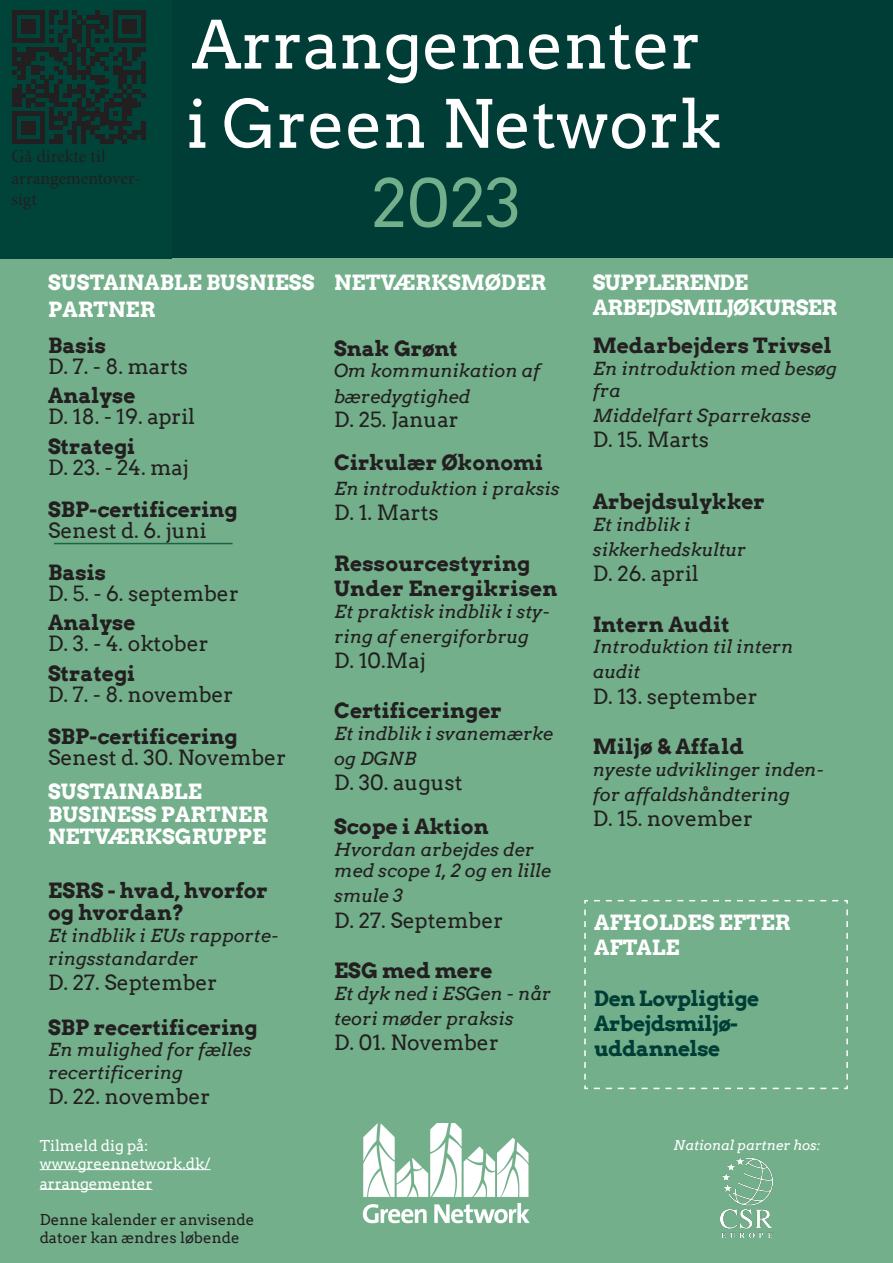
<style>
.page{position:relative;width:893px;height:1263px;background:#fff}
.page>*{position:absolute;margin:0;border:0;box-sizing:border-box;transform-origin:0 0}
.t1{font:66px "Arvo";color:#fff}
.t2{font:66px "Arvo";color:#72af8a}
.t3{font:700 21px/22.5px "Arvo";color:#231f20}
.t4{font:21px "Arvo";color:#231f20}
.t5{font:700 21px/22.5px "Arvo";color:#fff}
.t6{font:700 21px "Arvo";letter-spacing:-.02em;color:#003d36}
.t7{font:700 21px "Arvo";letter-spacing:-.03em;color:#fff}
.t8{font:italic 18px/25.2px "Arvo";color:#231f20}
.t9{font:18px/21.6px "Minion Pro";color:#231f20}
.t10{font:15px/19.8px "Arvo";color:#fff}
.t11{font:15px/18px "Arvo";color:#231f20}
.t12{font:italic 13.5px "Arvo";color:#fff}
</style>
<div class="page">
<div style="left:0;top:0;width:893px;height:259px;background:#003d36"></div>
<div style="left:0;top:259px;width:893px;height:1004px;background:#72af8a"></div>
<img style="left:362px;top:1123px;width:168px;height:101px">
<hr style="left:40px;top:1169px;width:171px;height:1px;background:#fff">
<hr style="left:40px;top:1189px;width:112px;height:1px;background:#fff">
<div style="left:0;top:0;width:171px;height:259px;background:#004439"></div>
<svg style="left:12px;top:11px;width:134px;height:133px"></svg>
<div style="left:141px;top:121px;width:5px;height:18px;background:#231f20"></div>
<img style="left:721px;top:1157px;width:52px;height:80px">
<svg style="left:584px;top:900px;width:264px;height:190px"></svg>
<hr style="left:54px;top:543px;width:179px;height:1px;background:#1d6246">
<p class="t9" style="left:11px;top:145px;width:131px">Gå direkte til arrangementover&shy;sigt</p>
<p class="t1" style="left:192px;top:5px;width:511px">Arrangementer</p>
<p class="t1" style="left:186px;top:84px;width:536px">i Green Network</p>
<p class="t2" style="left:372px;top:164px;width:151px">2023</p>
<p class="t5" style="left:48px;top:269px;width:268px;line-height:27px">SUSTAINABLE BUSNIESS<br>PARTNER</p>
<p class="t3" style="left:48px;top:334px;width:60px">Basis</p>
<p class="t4" style="left:48px;top:354px;width:141px">D. 7. - 8. marts</p>
<p class="t3" style="left:48px;top:384px;width:89px">Analyse</p>
<p class="t4" style="left:48px;top:404px;width:148px">D. 18. - 19. april</p>
<p class="t3" style="left:48px;top:435px;width:89px">Strategi</p>
<p class="t4" style="left:48px;top:455px;width:142px">D. 23. - 24. maj</p>
<p class="t3" style="left:48px;top:498px;width:191px">SBP-certificering</p>
<p class="t4" style="left:48px;top:518px;width:160px">Senest d. 6. juni</p>
<p class="t3" style="left:48px;top:561px;width:60px">Basis</p>
<p class="t4" style="left:48px;top:581px;width:192px">D. 5. - 6. september</p>
<p class="t3" style="left:48px;top:611px;width:89px">Analyse</p>
<p class="t4" style="left:48px;top:631px;width:162px">D. 3. - 4. oktober</p>
<p class="t3" style="left:48px;top:662px;width:89px">Strategi</p>
<p class="t4" style="left:48px;top:682px;width:187px">D. 7. - 8. november</p>
<p class="t3" style="left:48px;top:725px;width:191px">SBP-certificering</p>
<p class="t4" style="left:48px;top:745px;width:240px">Senest d. 30. November</p>
<p class="t5" style="left:48px;top:780px;width:155px">SUSTAINABLE</p>
<p class="t5" style="left:48px;top:803px;width:221px">BUSINESS PARTNER<br>NETVÆRKSGRUPPE</p>
<p class="t3" style="left:48px;top:879px;width:221px">ESRS - hvad, hvorfor og hvordan?</p>
<p class="t8" style="left:48px;top:924px;width:232px;line-height:22.5px">Et indblik i EUs rapporte&shy;ringsstandarder</p>
<p class="t4" style="left:48px;top:969px;width:171px">D. 27. September</p>
<p class="t3" style="left:48px;top:1016px;width:211px">SBP recertificering</p>
<p class="t8" style="left:48px;top:1037px;width:205px">En mulighed for fælles</p>
<p class="t8" style="left:48px;top:1059px;width:136px">recertificering</p>
<p class="t4" style="left:48px;top:1084px;width:164px">D. 22. november</p>
<p class="t10" style="left:40px;top:1136px;width:110px">Tilmeld dig på:</p>
<p class="t10" style="left:40px;top:1154px;width:172px">www.greennetwork.dk/ arrangementer</p>
<p class="t11" style="left:40px;top:1210px;width:216px">Denne kalender er anvisende datoer kan ændres løbende</p>
<p class="t5" style="left:334px;top:271px;width:214px">NETVÆRKSMØDER</p>
<p class="t3" style="left:334px;top:337px;width:125px">Snak Grønt</p>
<p class="t8" style="left:334px;top:358px;width:208px">Om kommunikation af bæredygtighed</p>
<p class="t4" style="left:334px;top:407px;width:126px">D. 25. Januar</p>
<p class="t3" style="left:334px;top:451px;width:211px">Cirkulær Økonomi</p>
<p class="t8" style="left:334px;top:476px;width:227px">En introduktion i praksis</p>
<p class="t4" style="left:334px;top:500px;width:106px">D. 1. Marts</p>
<p class="t3" style="left:334px;top:550px;width:225px;line-height:25.2px">Ressourcestyring<br>Under Energikrisen</p>
<p class="t8" style="left:334px;top:598px;width:217px">Et praktisk indblik i sty&shy;ring af energiforbrug</p>
<p class="t4" style="left:334px;top:648px;width:93px">D. 10.Maj</p>
<p class="t3" style="left:334px;top:699px;width:169px">Certificeringer</p>
<p class="t8" style="left:334px;top:721px;width:220px">Et indblik i svanemærke og DGNB</p>
<p class="t4" style="left:334px;top:770px;width:130px">D. 30. august</p>
<p class="t3" style="left:334px;top:815px;width:156px">Scope i Aktion</p>
<p class="t8" style="left:334px;top:838px;width:219px;line-height:21.6px">Hvordan arbejdes der med scope 1, 2 og en lille</p>
<p class="t8" style="left:334px;top:883px;width:70px">smule 3</p>
<p class="t4" style="left:334px;top:907px;width:171px">D. 27. September</p>
<p class="t3" style="left:334px;top:959px;width:160px">ESG med mere</p>
<p class="t8" style="left:334px;top:980px;width:219px">Et dyk ned i ESGen - når teori møder praksis</p>
<p class="t4" style="left:334px;top:1030px;width:166px">D. 01. November</p>
<p class="t7" style="left:593px;top:269px;width:157px">SUPPLERENDE</p>
<p class="t7" style="left:593px;top:295px;width:246px">ARBEJDSMILJØKURSER</p>
<p class="t3" style="left:593px;top:334px;width:240px">Medarbejders Trivsel</p>
<p class="t8" style="left:593px;top:357px;width:246px;line-height:21.6px">En introduktion med besøg fra</p>
<p class="t8" style="left:593px;top:402px;width:219px">Middelfart Sparrekasse</p>
<p class="t4" style="left:593px;top:426px;width:118px">D. 15. Marts</p>
<p class="t3" style="left:593px;top:490px;width:174px">Arbejdsulykker</p>
<p class="t8" style="left:593px;top:511px;width:99px">Et indblik i</p>
<p class="t8" style="left:593px;top:537px;width:155px">sikkerhedskultur</p>
<p class="t4" style="left:593px;top:561px;width:107px">D. 26. april</p>
<p class="t3" style="left:593px;top:613px;width:138px">Intern Audit</p>
<p class="t8" style="left:593px;top:634px;width:202px">Introduktion til intern audit</p>
<p class="t4" style="left:593px;top:683px;width:166px">D. 13. september</p>
<p class="t3" style="left:593px;top:735px;width:153px">Miljø &amp; Affald</p>
<p class="t8" style="left:593px;top:756px;width:233px">nyeste udviklinger inden&shy;for affaldshåndtering</p>
<p class="t4" style="left:593px;top:806px;width:162px">D. 15. november</p>
<p class="t5" style="left:594px;top:911px;width:198px">AFHOLDES EFTER</p>
<p class="t5" style="left:594px;top:936px;width:87px">AFTALE</p>
<p class="t6" style="left:594px;top:985px;width:167px">Den Lovpligtige</p>
<p class="t6" style="left:594px;top:1010px;width:145px">Arbejdsmiljø-</p>
<p class="t6" style="left:594px;top:1035px;width:128px">uddannelse</p>
<p class="t12" style="left:674px;top:1136px;width:148px">National partner hos:</p>
</div>
